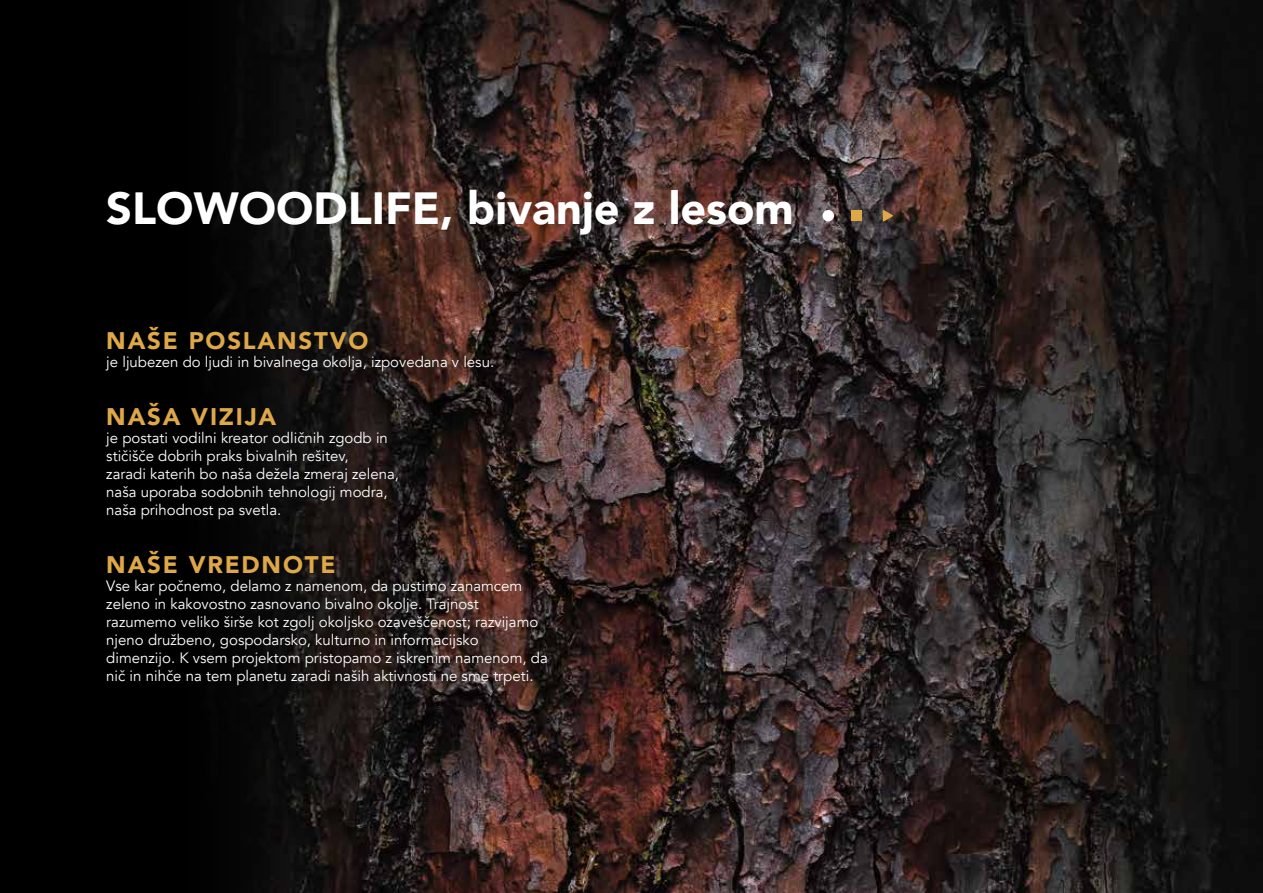
<style>
.page{position:relative;width:1263px;height:893px;background:#000}
.page>*{position:absolute;margin:0;border:0;box-sizing:border-box;transform-origin:0 0}
.t1{font:900 45px "Avenir";color:#fff}
.t2{font:900 24px "Avenir";letter-spacing:.075em;color:#dea848}
.t3{font:15px/18px "Avenir";color:#fff}
</style>
<div class="page">
<img style="left:214px;top:0;width:1049px;height:893px">
<div style="left:822px;top:210px;width:12px;height:11px;background:#fff;border-radius:50%"></div>
<div style="left:852px;top:211px;width:10px;height:10px;background:#dea848"></div>
<svg style="left:883px;top:210px;width:10px;height:12px"></svg>
<h1 class="t1" style="left:106px;top:169px;width:689px">SLOWOODLIFE, bivanje z lesom</h1>
<h2 class="t2" style="left:106px;top:320px;width:264px">NAŠE POSLANSTVO</h2>
<p class="t3" style="left:106px;top:353px;width:389px">je ljubezen do ljudi in bivalnega okolja, izpovedana v lesu.</p>
<h2 class="t2" style="left:106px;top:396px;width:172px">NAŠA VIZIJA</h2>
<p class="t3" style="left:106px;top:429px;width:294px">je postati vodilni kreator odličnih zgodb in stičišče dobrih praks bivalnih rešitev,<br>zaradi katerih bo naša dežela zmeraj zelena, naša uporaba sodobnih tehnologij modra, naša prihodnost pa svetla.</p>
<h2 class="t2" style="left:106px;top:544px;width:231px">NAŠE VREDNOTE</h2>
<p class="t3" style="left:106px;top:577px;width:443px">Vse kar počnemo, delamo z namenom, da pustimo zanamcem zeleno in kakovostno zasnovano bivalno okolje. Trajnost razumemo veliko širše kot zgolj okoljsko ozaveščenost; razvijamo njeno družbeno, gospodarsko, kulturno in informacijsko dimenzijo. K vsem projektom pristopamo z iskrenim namenom, da nič in nihče na tem planetu zaradi naših aktivnosti ne sme trpeti.</p>
</div>
